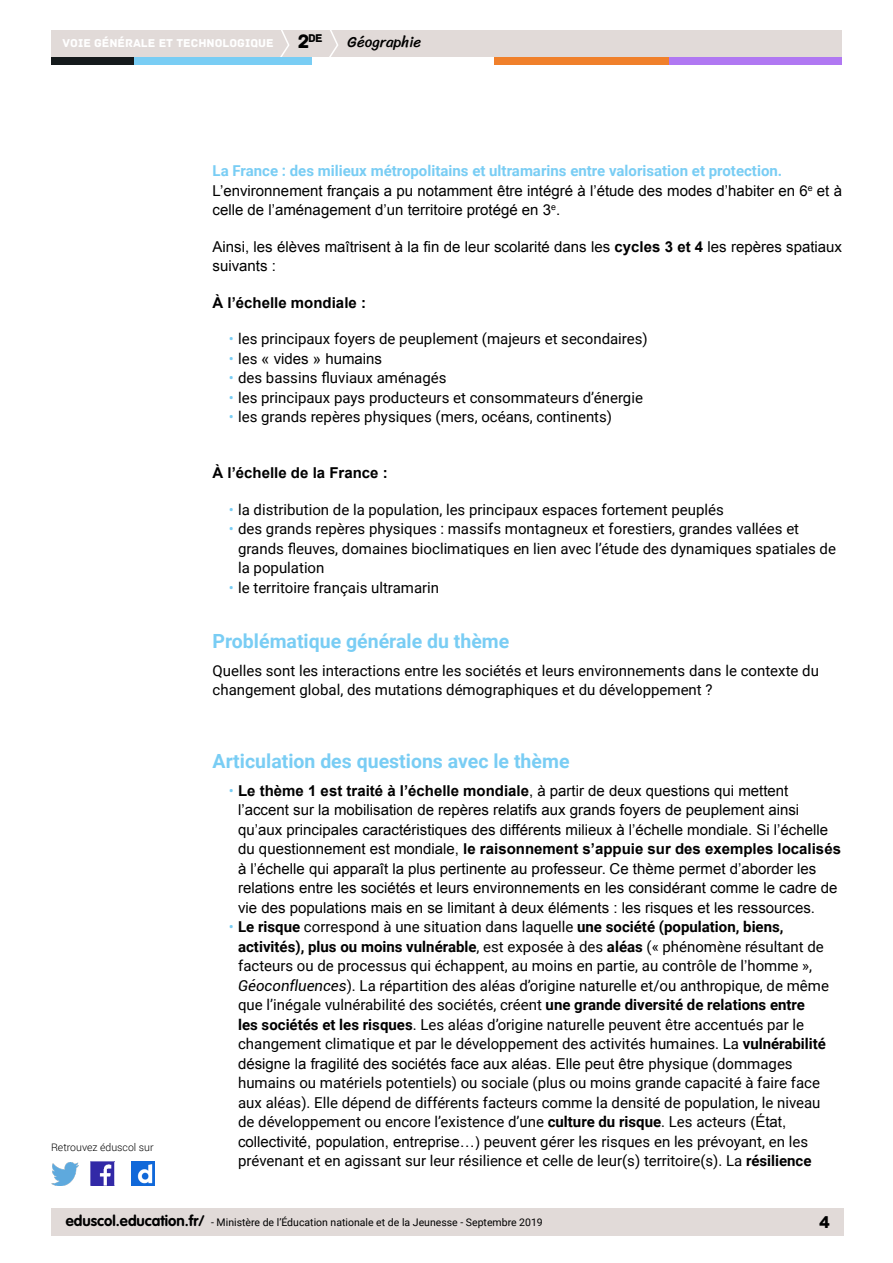
<style>
.page{position:relative;width:893px;height:1263px;background:#fff}
.page>*{position:absolute;margin:0;border:0;box-sizing:border-box;transform-origin:0 0}
.t1{font:700 19.5px "Roboto";color:#79cdf4}
.t2{font:18px "Archive";color:#000}
.t3{font:15px/19.5px "Roboto";color:#000}
.t4{font:15px/19.5px "Arial";color:#000}
.t5{font:700 15px "Roboto";color:#79cdf4}
.t6{font:700 15px "Arial";color:#000}
.t7{font:15px "Sriracha";color:#000}
.t8{font:12px "Archive";color:#fff}
.t9{font:11.85px "Archive";color:#000}
.t10{font:10.5px "Roboto";color:#000}
.t11{font:300 10.5px "Roboto";color:#000}
.s1{font-size:20.4px}
.s2{font-weight:700}
.s3{color:#79cdf4}
.s4{font-family:"Roboto";color:#79cdf4}
.s5{font-family:"Roboto"}
.s6{font-family:"Arial"}
.s7{font-style:italic}
.s8{font-family:"VAG Rounded Std";font-weight:700;font-size:15px}
</style>
<div class="page">
<div style="left:51px;top:30px;width:791px;height:27px;background:#e1dad8"></div>
<svg style="left:280px;top:30px;width:10px;height:27px"></svg>
<svg style="left:329px;top:30px;width:9px;height:27px"></svg>
<div style="left:133px;top:57px;width:179px;height:8px;background:#79cdf4"></div>
<div style="left:51px;top:57px;width:82px;height:8px;background:#141a1c"></div>
<div style="left:667px;top:57px;width:175px;height:8px;background:#b078f2"></div>
<div style="left:494px;top:57px;width:175px;height:8px;background:#f0802b"></div>
<div style="left:51px;top:1209px;width:792px;height:27px;background:#e1dad8"></div>
<img style="left:91px;top:1162px;width:23px;height:23px">
<img style="left:51px;top:1163px;width:28px;height:22px">
<img style="left:132px;top:1162px;width:22px;height:23px">
<p class="t9" style="left:298px;top:31px;width:27px"><span class="s1">2</span>de</p>
<p class="t8" style="left:63px;top:36px;width:212px">VOIE GÉNÉRALE ET TECHNOLOGIQUE</p>
<p class="t7" style="left:348px;top:33px;width:75px">Géographie</p>
<p class="t11" style="left:51px;top:1140px;width:104px">Retrouvez éduscol sur</p>
<p class="t5" style="left:213px;top:160px;width:571px">La France : des milieux métropolitains et ultramarins entre valorisation et protection.</p>
<p class="t4" style="left:213px;top:181px;width:631px">L’environnement français a pu notamment être intégré à l’étude des modes d’habiter en 6<sup>e</sup> et à celle de l’aménagement d’un territoire protégé en 3<sup>e</sup>.</p>
<p class="t4" style="left:213px;top:237px;width:631px">Ainsi, les élèves maîtrisent à la fin de leur scolarité dans les <span class="s2">cycles 3 et 4</span> les repères spatiaux suivants :</p>
<p class="t6" style="left:213px;top:292px;width:155px">À l’échelle mondiale :</p>
<p class="t3" style="left:229px;top:328px;width:420px"><span class="s3">•</span> les principaux foyers de peuplement (majeurs et secondaires)</p>
<p class="t4" style="left:229px;top:349px;width:155px"><span class="s4">•</span> <span class="s5">les</span> « vides » humains</p>
<p class="t3" style="left:229px;top:367px;width:219px"><span class="s3">•</span> des bassins fluviaux aménagés</p>
<p class="t3" style="left:229px;top:387px;width:415px"><span class="s3">•</span> les principaux pays producteurs et consommateurs d’énergie</p>
<p class="t3" style="left:229px;top:406px;width:385px"><span class="s3">•</span> les grands repères physiques (mers, océans, continents)</p>
<p class="t6" style="left:213px;top:463px;width:177px">À l’échelle de la France :</p>
<p class="t3" style="left:229px;top:499px;width:496px"><span class="s3">•</span> la distribution de la population, les principaux espaces fortement peuplés</p>
<p class="t3" style="left:238px;top:518px;width:599px;text-indent:-9px"><span class="s3">•</span> des grands repères physiques : massifs montagneux et forestiers, grandes vallées et grands fleuves, domaines bioclimatiques en lien avec l’étude des dynamiques spatiales de la population</p>
<p class="t3" style="left:229px;top:577px;width:212px"><span class="s3">•</span> le territoire français ultramarin</p>
<h1 class="t1" style="left:213px;top:627px;width:298px">Problématique générale du thème</h1>
<p class="t3" style="left:213px;top:660px;width:608px">Quelles sont les interactions entre les sociétés et leurs environnements dans le contexte du changement global, des mutations démographiques et du développement ?</p>
<h1 class="t1" style="left:213px;top:747px;width:358px">Articulation des questions avec le thème</h1>
<p class="t4" style="left:238px;top:781px;width:604px;text-indent:-9px"><span class="s4">•</span> <span class="s2">Le thème 1 est traité à l’échelle mondiale</span>, à partir de deux questions qui mettent l’accent sur la mobilisation de repères relatifs aux grands foyers de peuplement ainsi qu’aux principales caractéristiques des différents milieux à l’échelle mondiale. Si l’échelle du questionnement est mondiale, <span class="s2">le raisonnement s’appuie sur des exemples localisés </span>à l’échelle qui apparaît la plus pertinente au professeur. Ce thème permet d’aborder les relations entre les sociétés et leurs environnements en les considérant comme le cadre de vie des populations mais en se limitant à deux éléments : les risques et les ressources.</p>
<p class="t3" style="left:238px;top:917px;width:592px;text-indent:-9px"><span class="s3">•</span> <span class="s2">Le risque</span> correspond à une situation dans laquelle <span class="s2">une société (population, biens, activités), plus ou moins vulnérable</span>, est exposée à des <span class="s2">aléas</span> (« phénomène résultant de facteurs ou de processus qui échappent, au moins en partie, au contrôle de l<span class="s6">’</span>homme », <span class="s7">Géoconfluences</span>). La répartition des aléas d’origine naturelle et/ou anthropique, de même que l’inégale vulnérabilité des sociétés, créent <span class="s2">une grande diversité de relations entre<br>les sociétés et les risques</span>. Les aléas d’origine naturelle peuvent être accentués par le changement climatique et par le développement des activités humaines. La <span class="s2">vulnérabilité</span></p>
<p class="t4" style="left:238px;top:1054px;width:556px">désigne la fragilité des sociétés face aux aléas. Elle peut être <span class="s5">physique (dommages</span></p>
<p class="t3" style="left:238px;top:1073px;width:584px">humains ou matériels potentiels) ou sociale (plus ou moins grande capacité à faire face aux aléas). Elle dépend de différents facteurs comme la densité de population, le niveau de développement ou encore l’existence d’une <span class="s2">culture du risque</span>. Les acteurs <span class="s6">(État, collectivité, population, entreprise…)</span> peuvent gérer les risques en les prévoyant, en les prévenant et en agissant sur leur résilience et celle de leur(s) territoire(s). La <span class="s2">résilience</span></p>
<p class="t10" style="left:66px;top:1215px;width:478px"><span class="s8">eduscol.education.fr/</span> - Ministère de l’Éducation nationale et de la Jeunesse - Septembre 2019</p>
<p class="t2" style="left:819px;top:1211px;width:13px">4</p>
</div>
